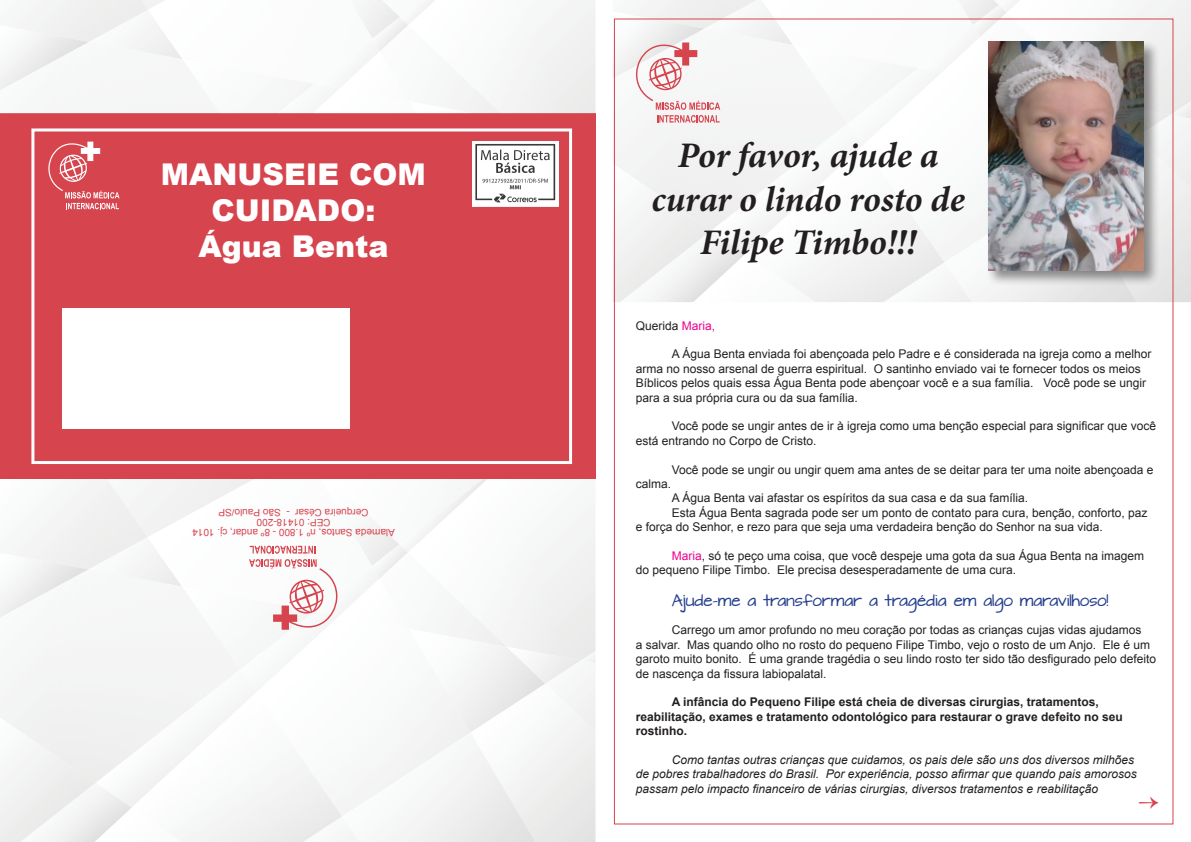
<style>
.page{position:relative;width:1191px;height:842px;background:#fff}
.page>*{position:absolute;margin:0;border:0;box-sizing:border-box;transform-origin:0 0}
.t1{font:italic 700 36px/43.2px "Minion Pro";letter-spacing:-.005em;color:#231f20;text-align:center}
.t2{font:900 30px/36px "Arial";color:#fff;text-align:center}
.t3{font:24px "Minion Pro";color:#d6444e}
.t4{font:14px "Architects Daughter";color:#253f8e}
.t5{font:12px/14.4px "Arial";color:#231f20}
.t6{font:italic 12px/14.4px "Arial";color:#231f20}
.t7{font:700 12px/14.4px "Arial";color:#231f20}
.t8{font:10px "Arial";color:#d6444e}
.s1{color:#ed028c}
</style>
<div class="page">
<div style="left:409px;top:505px;width:186px;height:155px;background:#f4f4f4"></div>
<img style="left:506px;top:647px;width:75px;height:37px">
<img style="left:581px;top:651px;width:14px;height:9px">
<img style="left:408px;top:479px;width:79px;height:73px">
<img style="left:372px;top:579px;width:6px;height:6px">
<img style="left:379px;top:552px;width:127px;height:95px">
<img style="left:408px;top:479px;width:74px;height:65px">
<div style="left:545px;top:660px;width:50px;height:71px;background:#f5f5f5"></div>
<img style="left:96px;top:788px;width:36px;height:52px">
<img style="left:342px;top:732px;width:203px;height:110px">
<img style="left:372px;top:521px;width:27px;height:45px">
<div style="left:0;top:569px;width:240px;height:214px;background:#f5f5f5"></div>
<img style="left:0;top:551px;width:88px;height:71px">
<div style="left:1120px;top:0;width:71px;height:102px;background:#f0f0f0"></div>
<img style="left:1170px;top:95px;width:21px;height:20px">
<img style="left:1006px;top:5px;width:8px;height:8px">
<img style="left:980px;top:13px;width:28px;height:26px">
<img style="left:883px;top:262px;width:61px;height:40px">
<img style="left:1136px;top:197px;width:55px;height:105px">
<img style="left:1011px;top:0;width:9px;height:5px">
<img style="left:1159px;top:115px;width:32px;height:82px">
<img style="left:711px;top:235px;width:34px;height:50px">
<img style="left:972px;top:0;width:26px;height:25px">
<img style="left:612px;top:29px;width:235px;height:202px">
<img style="left:612px;top:12px;width:92px;height:67px">
<div style="left:0;top:113px;width:595px;height:366px;background:#d6444e"></div>
<svg style="left:635px;top:42px;width:85px;height:81px"></svg>
<svg style="left:48px;top:141px;width:72px;height:68px"></svg>
<img style="left:473px;top:141px;width:85px;height:66px">
<div style="left:63px;top:308px;width:287px;height:120px;background:#fff"></div>
<div style="left:31px;top:128px;width:541px;height:336px;border:3px solid #fff"></div>
<svg style="left:249px;top:546px;width:89px;height:84px"></svg>
<div style="left:986px;top:39px;width:173px;height:247px;background:#231f20;opacity:.5"></div>
<img style="left:988px;top:42px;width:155px;height:228px">
<img style="left:323px;top:88px;width:15px;height:15px">
<svg style="left:581px;top:113px;width:14px;height:1px"></svg>
<img style="left:408px;top:0;width:27px;height:25px">
<img style="left:408px;top:0;width:25px;height:17px">
<img style="left:372px;top:0;width:28px;height:38px">
<div style="left:129px;top:42px;width:91px;height:71px;background:#f6f6f7"></div>
<img style="left:0;top:24px;width:89px;height:66px">
<p class="t2" style="left:161px;top:155px;width:266px">MANUSEIE COM<br>CUIDADO:</p>
<p class="t2" style="left:198px;top:227px;width:192px">Água Benta</p>
<p class="t8" style="left:368px;top:519px;width:152px;rotate:-180deg">Cerqueira César - São Paulo/SP</p>
<p class="t8" style="left:331px;top:529px;width:75px;rotate:-180deg">CEP: 01418-200</p>
<p class="t8" style="left:395px;top:539px;width:204px;rotate:-180deg">Alameda Santos, nº 1.800 - 8º andar, cj. 1014</p>
<p class="t1" style="left:651px;top:134px;width:315px">Por favor, ajude a curar o lindo rosto de<br>Filipe Timbo!!!</p>
<p class="t5" style="left:635px;top:318px;width:81px">Querida <span class="s1">Maria,</span></p>
<p class="t5" style="left:635px;top:347px;width:517px;text-indent:36px">A Água Benta enviada foi abençoada pelo Padre e é considerada na igreja como a melhor arma no nosso arsenal de guerra espiritual. O santinho enviado vai te fornecer todos os meios Bíblicos pelos quais essa Água Benta pode abençoar você e a sua família. Você pode se ungir para a sua própria cura ou da sua família.</p>
<p class="t5" style="left:635px;top:419px;width:522px;text-indent:36px">Você pode se ungir antes de ir à igreja como uma benção especial para significar que você está entrando no Corpo de Cristo.</p>
<p class="t5" style="left:671px;top:462px;width:483px">Você pode se ungir ou ungir quem ama antes de se deitar para ter uma noite abençoada e</p>
<p class="t5" style="left:635px;top:477px;width:37px">calma.</p>
<p class="t5" style="left:671px;top:491px;width:358px">A Água Benta vai afastar os espíritos da sua casa e da sua família.</p>
<p class="t5" style="left:635px;top:505px;width:513px;text-indent:36px">Esta Água Benta sagrada pode ser um ponto de contato para cura, benção, conforto, paz e força do Senhor, e rezo para que seja uma verdadeira benção do Senhor na sua vida.</p>
<p class="t5" style="left:635px;top:549px;width:510px;text-indent:36px"><span class="s1">Maria</span>, só te peço uma coisa, que você despeje uma gota da sua Água Benta na imagem do pequeno Filipe Timbo. Ele precisa desesperadamente de uma cura.</p>
<p class="t4" style="left:671px;top:590px;width:438px">Ajude-me a transformar a tragédia em algo maravilhoso!</p>
<p class="t5" style="left:635px;top:623px;width:522px;text-indent:36px">Carrego um amor profundo no meu coração por todas as crianças cujas vidas ajudamos<br>a salvar. Mas quando olho no rosto do pequeno Filipe Timbo, vejo o rosto de um Anjo. Ele é um garoto muito bonito. É uma grande tragédia o seu lindo rosto ter sido tão desfigurado pelo defeito de nascença da fissura labiopalatal.</p>
<p class="t7" style="left:635px;top:695px;width:488px;text-indent:36px">A infância do Pequeno Filipe está cheia de diversas cirurgias, tratamentos, reabilitação, exames e tratamento odontológico para restaurar o grave defeito no seu rostinho.</p>
<p class="t6" style="left:635px;top:753px;width:502px;text-indent:36px">Como tantas outras crianças que cuidamos, os pais dele são uns dos diversos milhões de pobres trabalhadores do Brasil. Por experiência, posso afirmar que quando pais amorosos passam pelo impacto financeiro de várias cirurgias, diversos tratamentos e reabilitação</p>
<p class="t3" style="left:1138px;top:785px;width:23px">→</p>
</div>
